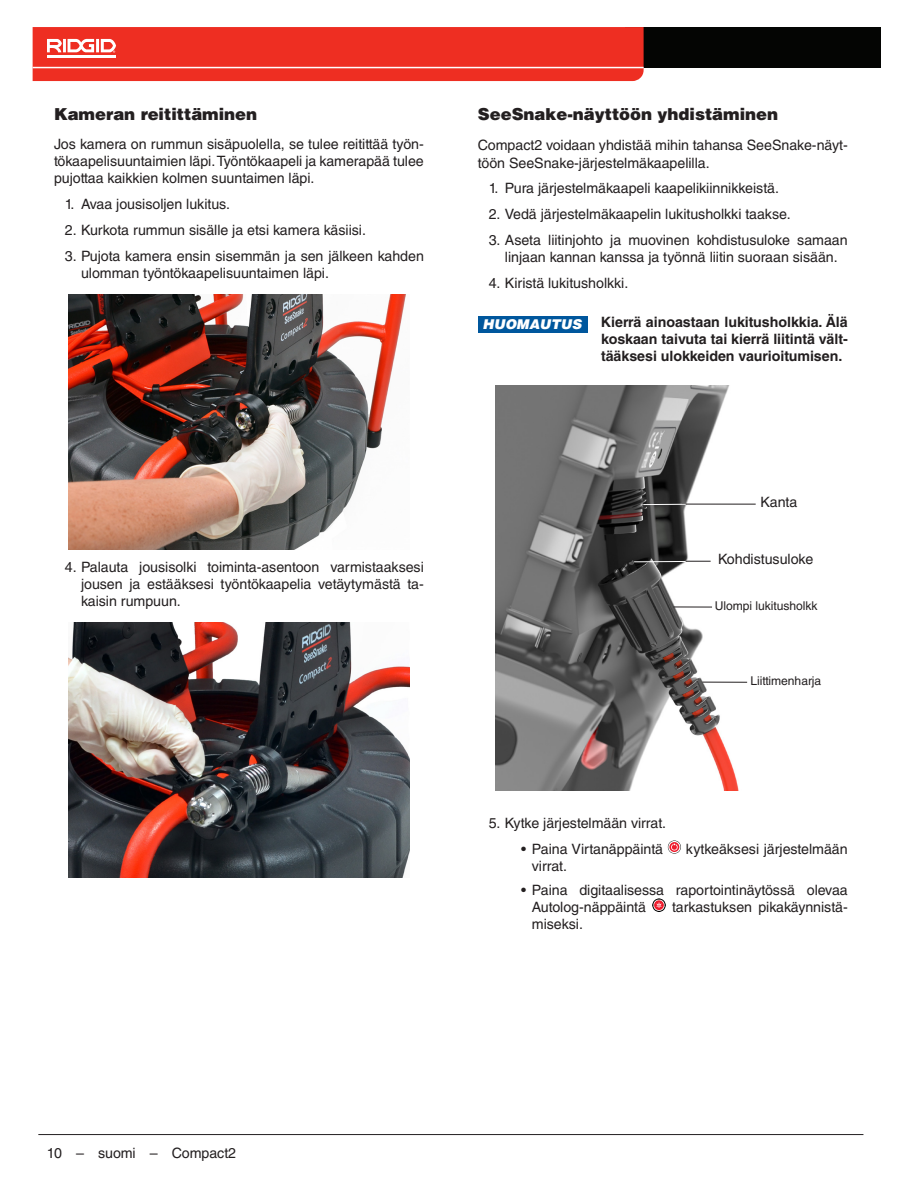
<style>
.page{position:relative;width:918px;height:1188px;background:#fff}
.page>*{position:absolute;margin:0;border:0;box-sizing:border-box;transform-origin:0 0}
.Head_2____h2{font:900 16.5px "Helvetica LT Std";letter-spacing:-.005em;color:#231f20}
.Basic_Normal___bn{font:14.25px/17.1px "Helvetica LT Std";letter-spacing:-.005em;color:#231f20}
.Basic_Bold____bb{font:700 14.25px/17.1px "Helvetica LT Std";letter-spacing:-.005em;color:#231f20;text-align:justify}
.Basic_Normal_Right{font:14.25px "Helvetica LT Std";letter-spacing:-.005em;color:#231f20}
.Notice_White{font:italic 900 13.5px "Helvetica LT Std";color:#fff}
.Basic_Normal_left{font:12.15px "Helvetica LT Std";letter-spacing:-.005em;color:#231f20}
.Basic_Normal_right{font:12.15px "Helvetica LT Std";letter-spacing:-.005em;color:#231f20}
</style>
<div class="page">
<div style="left:625px;top:27px;width:255px;height:41px;background:#040503"></div>
<svg style="left:33px;top:27px;width:611px;height:54px;background:#ee382c"></svg>
<hr style="left:47px;top:56px;width:69px;height:2px;background:#fff">
<hr style="left:38px;top:1134px;width:825px;height:1px;background:#231f20">
<img style="left:68px;top:294px;width:338px;height:255px">
<img style="left:68px;top:623px;width:342px;height:255px">
<div style="left:478px;top:316px;width:110px;height:17px;background:#00579d"></div>
<img style="left:496px;top:386px;width:260px;height:404px">
<hr style="left:682px;top:504px;width:74px;height:1px;background:#231f20">
<hr style="left:674px;top:607px;width:38px;height:1px;background:#231f20">
<hr style="left:702px;top:682px;width:45px;height:1px;background:#231f20">
<hr style="left:681px;top:561px;width:30px;height:1px;background:#231f20">
<hr style="left:643px;top:504px;width:43px;height:1px;background:#fff">
<hr style="left:634px;top:561px;width:52px;height:1px;background:#fff">
<svg style="left:668px;top:841px;width:13px;height:13px"></svg>
<svg style="left:652px;top:899px;width:14px;height:13px"></svg>
<p class="Head_2____h2" style="left:54px;top:103px;width:205px">Kameran reitittäminen</p>
<p class="Basic_Normal___bn" style="left:54px;top:136px;width:371px;text-align:justify">Jos kamera on rummun sisäpuolella, se tulee reitittää työn&shy;tökaapelisuuntaimien läpi. Työntökaapeli ja kamerapää tulee pujottaa kaikkien kolmen suuntaimen läpi.</p>
<p class="Basic_Normal___bn" style="left:65px;top:195px;width:167px">1. Avaa jousisoljen lukitus.</p>
<p class="Basic_Normal___bn" style="left:65px;top:221px;width:303px">2. Kurkota rummun sisälle ja etsi kamera käsiisi.</p>
<p class="Basic_Normal___bn" style="left:81px;top:247px;width:344px;text-indent:-16px">3. Pujota kamera ensin sisemmän ja sen jälkeen kahden ulomman työntökaapelisuuntaimen läpi.</p>
<p class="Basic_Normal___bn" style="left:81px;top:558px;width:344px;text-align:justify;text-indent:-16px">4. Palauta jousisolki toiminta-asentoon varmistaaksesi jousen ja estääksesi työntökaapelia vetäytymästä ta&shy;kaisin rumpuun.</p>
<p class="Head_2____h2" style="left:478px;top:103px;width:302px">SeeSnake-näyttöön yhdistäminen</p>
<p class="Basic_Normal___bn" style="left:478px;top:137px;width:371px">Compact2 voidaan yhdistää mihin tahansa SeeSnake-näyt&shy;töön SeeSnake-järjestelmäkaapelilla.</p>
<p class="Basic_Normal___bn" style="left:489px;top:180px;width:292px">1. Pura järjestelmäkaapeli kaapelikiinnikkeistä.</p>
<p class="Basic_Normal___bn" style="left:489px;top:205px;width:304px">2. Vedä järjestelmäkaapelin lukitusholkki taakse.</p>
<p class="Basic_Normal___bn" style="left:489px;top:231px;width:361px;text-align:center">3. Aseta liitinjohto ja muovinen kohdistusuloke samaan linjaan kannan kanssa ja työnnä liitin suoraan sisään.</p>
<p class="Basic_Normal___bn" style="left:489px;top:274px;width:141px">4. Kiristä lukitusholkki.</p>
<p class="Notice_White" style="left:483px;top:315px;width:100px">HUOMAUTUS</p>
<p class="Basic_Bold____bb" style="left:601px;top:313px;width:248px">Kierrä ainoastaan lukitusholkkia. Älä koskaan taivuta tai kierrä liitintä vält&shy;tääksesi ulokkeiden vaurioitumisen.</p>
<p class="Basic_Normal_Right" style="left:761px;top:494px;width:38px">Kanta</p>
<p class="Basic_Normal_Right" style="left:718px;top:551px;width:97px">Kohdistusuloke</p>
<p class="Basic_Normal_left" style="left:715px;top:598px;width:104px">Ulompi lukitusholkk</p>
<p class="Basic_Normal_right" style="left:751px;top:673px;width:72px">Liittimenharja</p>
<p class="Basic_Normal___bn" style="left:489px;top:814px;width:179px">5. Kytke järjestelmään virrat.</p>
<p class="Basic_Normal___bn" style="left:521px;top:840px;width:144px">• Paina Virtanäppäintä</p>
<p class="Basic_Normal___bn" style="left:686px;top:840px;width:163px">kytkeäksesi järjestelmään</p>
<p class="Basic_Normal___bn" style="left:532px;top:857px;width:37px">virrat.</p>
<p class="Basic_Normal___bn" style="left:532px;top:881px;width:317px;text-indent:-11px">• Paina digitaalisessa raportointinäytössä olevaa<br>Autolog-näppäintä</p>
<p class="Basic_Normal___bn" style="left:672px;top:898px;width:177px">tarkastuksen pikakäynnistä-</p>
<p class="Basic_Normal___bn" style="left:532px;top:915px;width:53px">miseksi.</p>
<p class="Basic_Normal___bn" style="left:47px;top:1144px;width:191px">10 – suomi – Compact2</p>
</div>
